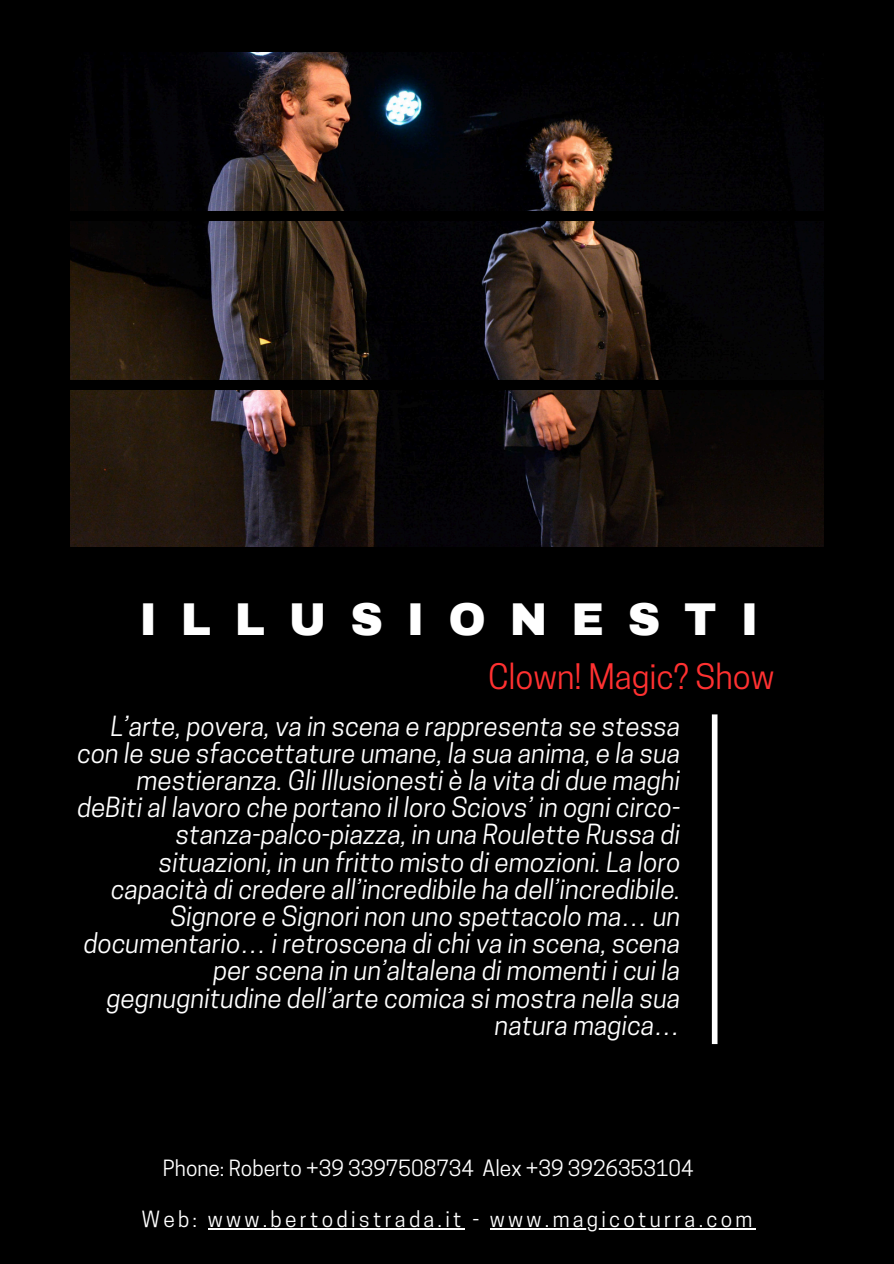
<style>
.page{position:relative;width:894px;height:1264px;background:#fff}
.page>*{position:absolute;margin:0;border:0;box-sizing:border-box;transform-origin:0 0}
.t1{font:900 45px "Archivo";letter-spacing:.53em;color:#fff}
.t2{font:33px "Cooper Hewitt";color:#ff3131}
.t3{font:italic 26.1px/27.2px "Cooper Hewitt";color:#fff;text-align:right}
.t4{font:21px "Cooper Hewitt";letter-spacing:.155em;color:#fff}
.t5{font:21px "Cooper Hewitt";color:#fff}
</style>
<div class="page">
<div style="left:0;top:0;width:893px;height:1263px;background:#000"></div>
<img style="left:70px;top:390px;width:753px;height:156px">
<img style="left:70px;top:221px;width:753px;height:158px">
<img style="left:93px;top:53px;width:719px;height:157px">
<div style="left:711px;top:714px;width:6px;height:330px;background:#fff"></div>
<hr style="left:208px;top:1228px;width:256px;height:1px;background:#fff">
<hr style="left:490px;top:1228px;width:265px;height:1px;background:#fff">
<p class="t1" style="left:139px;top:595px;width:620px">ILLUSIONESTI</p>
<h1 class="t2" style="left:488px;top:664px;width:288px">Clown! Magic? Show</h1>
<h3 class="t3" style="left:77px;top:715px;width:604px">L’arte, povera, va in scena e rappresenta se stessa con le sue sfaccettature umane, la sua anima, e la sua mestieranza. Gli Illusionesti è la vita di due maghi deBiti al lavoro che portano il loro Sciovs’ in ogni circo&shy;stanza-palco-piazza, in una Roulette Russa di situazioni, in un fritto misto di emozioni. La loro capacità di credere all’incredibile ha dell’incredibile.<br>Signore e Signori non uno spettacolo ma… un documentario… i retroscena di chi va in scena, scena per scena in un’altalena di momenti i cui la gegnugnitudine dell’arte comica si mostra nella sua natura magica…</h3>
<h2 class="t5" style="left:163px;top:1160px;width:532px">Phone: Roberto +39 3397508734 Alex +39 3926353104</h2>
<p class="t4" style="left:141px;top:1211px;width:339px">Web: www.bertodistrada.it -</p>
<p class="t4" style="left:490px;top:1211px;width:264px">www.magicoturra.com</p>
</div>
